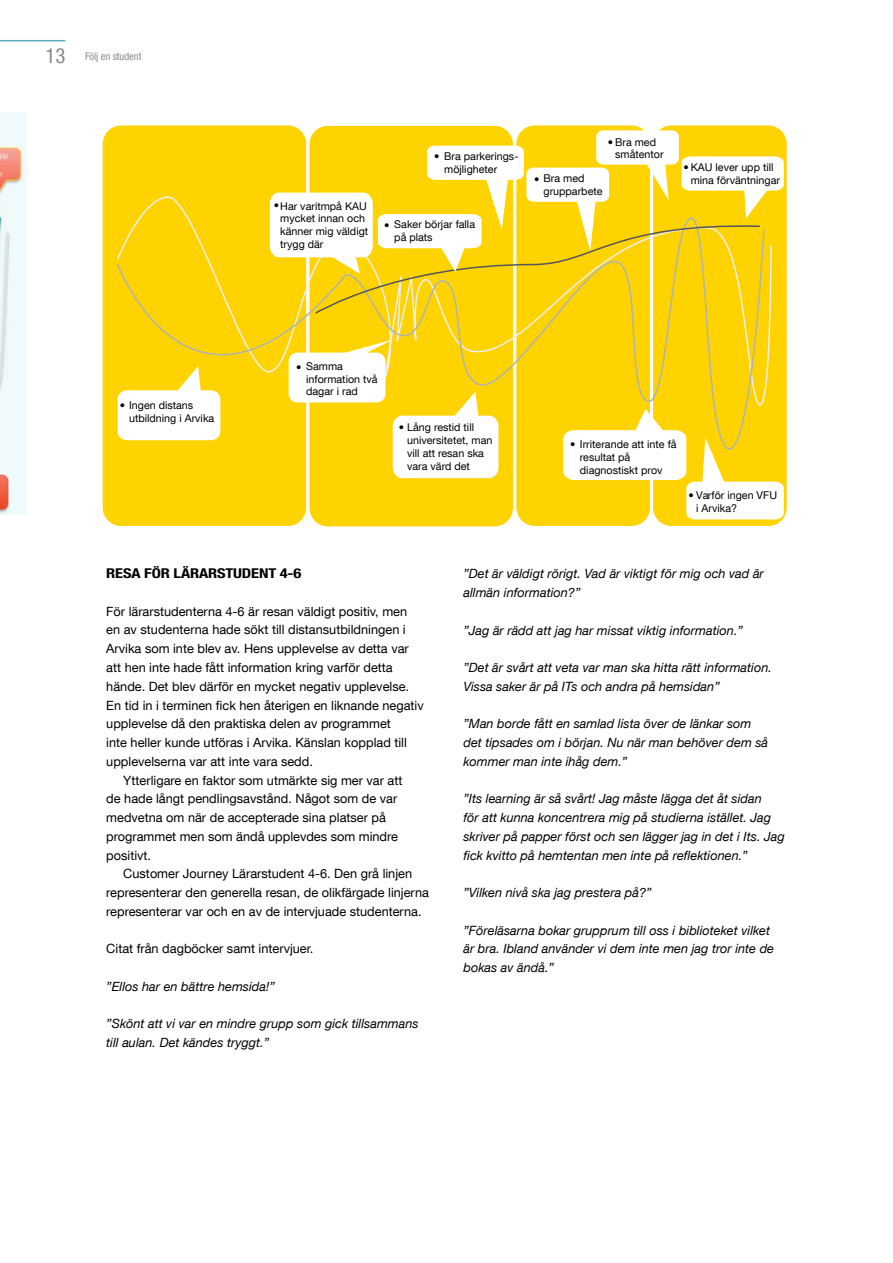
<style>
.page{position:relative;width:893px;height:1263px;background:#fff}
.page>*{position:absolute;margin:0;border:0;box-sizing:border-box;transform-origin:0 0}
.t1{font:700 condensed 13.5px "Helvetica Neue";letter-spacing:-.01em;color:#000;scale:1.22 1}
.t2{font:12.75px "Helvetica Neue LT Com";color:#000}
.t3{font:italic 12.75px/18.8px "Helvetica Neue LT Com";color:#000}
.t4{font:10.65px/12.9px "Helvetica Neue LT Com";color:#000}
.t5{font:condensed 10.5px "Helvetica Neue LT Com";color:#87888a}
.s1{font-size:21px}
</style>
<div class="page">
<img style="left:0;top:113px;width:26px;height:401px">
<div style="left:103px;top:125px;width:203px;height:401px;background:#ffd300;border-radius:18px"></div>
<div style="left:309px;top:126px;width:204px;height:400px;background:#ffd300;border-radius:18px"></div>
<div style="left:516px;top:125px;width:134px;height:401px;background:#ffd300;border-radius:18px"></div>
<div style="left:653px;top:125px;width:134px;height:401px;background:#ffd300;border-radius:18px"></div>
<svg style="left:117px;top:203px;width:648px;height:259px"></svg>
<svg style="left:270px;top:130px;width:514px;height:185px"></svg>
<svg style="left:563px;top:409px;width:221px;height:110px"></svg>
<svg style="left:289px;top:340px;width:209px;height:138px"></svg>
<svg style="left:118px;top:366px;width:102px;height:74px"></svg>
<hr style="left:0;top:40px;width:65px;height:1px;background:#59aeba">
<p class="t5" style="left:45px;top:50px;width:97px"><span class="s1">13</span> Följ en student</p>
<p class="t4" style="left:129px;top:399px;width:87px;text-indent:-9px">• Ingen distans utbildning i Arvika</p>
<p class="t4" style="left:608px;top:135px;width:50px">• Bra med</p>
<p class="t4" style="left:280px;top:199px;width:89px;text-indent:-6px">•Har varitmpå KAU mycket innan och känner mig väldigt trygg där</p>
<p class="t4" style="left:444px;top:150px;width:76px">Bra parkerings-</p>
<p class="t4" style="left:615px;top:148px;width:50px">småtentor</p>
<p class="t4" style="left:444px;top:163px;width:55px">möjligheter</p>
<p class="t4" style="left:691px;top:161px;width:91px;text-indent:-7px">• KAU lever upp till mina förväntningar</p>
<p class="t4" style="left:434px;top:150px;width:7px">•</p>
<p class="t4" style="left:544px;top:172px;width:61px;text-indent:-9px">• Bra med grupparbete</p>
<p class="t4" style="left:394px;top:218px;width:82px;text-indent:-10px">• Saker börjar falla på plats</p>
<p class="t4" style="left:306px;top:359px;width:73px;text-indent:-10px">• Samma information två dagar i rad</p>
<p class="t4" style="left:407px;top:421px;width:87px;text-indent:-8px">• Lång restid till universitetet, man vill att resan ska vara värd det</p>
<p class="t4" style="left:580px;top:437px;width:98px;text-indent:-10px">• Irriterande att inte få resultat på diagnostiskt prov</p>
<p class="t4" style="left:696px;top:488px;width:82px;text-indent:-8px">• Varför ingen VFU i Arvika?</p>
<p class="t1" style="left:106px;top:565px;width:161px">RESA FÖR LÄRARSTUDENT 4-6</p>
<p class="t2" style="left:106px;top:603px;width:302px">För lärarstudenterna 4-6 är resan väldigt positiv, men</p>
<p class="t2" style="left:106px;top:622px;width:301px">en av studenterna hade sökt till distansutbildningen i</p>
<p class="t2" style="left:106px;top:641px;width:304px">Arvika som inte blev av. Hens upplevelse av detta var</p>
<p class="t2" style="left:106px;top:660px;width:288px">att hen inte hade fått information kring varför detta</p>
<p class="t2" style="left:106px;top:678px;width:304px">hände. Det blev därför en mycket negativ upplevelse.</p>
<p class="t2" style="left:106px;top:697px;width:319px">En tid in i terminen fick hen återigen en liknande negativ</p>
<p class="t2" style="left:106px;top:716px;width:286px">upplevelse då den praktiska delen av programmet</p>
<p class="t2" style="left:106px;top:735px;width:302px">inte heller kunde utföras i Arvika. Känslan kopplad till</p>
<p class="t2" style="left:106px;top:753px;width:208px">upplevelserna var att inte vara sedd.</p>
<p class="t2" style="left:123px;top:772px;width:281px">Ytterligare en faktor som utmärkte sig mer var att</p>
<p class="t2" style="left:106px;top:791px;width:292px">de hade långt pendlingsavstånd. Något som de var</p>
<p class="t2" style="left:106px;top:810px;width:281px">medvetna om när de accepterade sina platser på</p>
<p class="t2" style="left:106px;top:828px;width:293px">programmet men som ändå upplevdes som mindre</p>
<p class="t2" style="left:106px;top:847px;width:46px">positivt.</p>
<p class="t2" style="left:123px;top:866px;width:290px">Customer Journey Lärarstudent 4-6. Den grå linjen</p>
<p class="t2" style="left:106px;top:885px;width:324px">representerar den generella resan, de olikfärgade linjerna</p>
<p class="t2" style="left:106px;top:903px;width:317px">representerar var och en av de intervjuade studenterna.</p>
<p class="t2" style="left:106px;top:941px;width:209px">Citat från dagböcker samt intervjuer.</p>
<p class="t3" style="left:106px;top:977px;width:170px">”Ellos har en bättre hemsida!”</p>
<p class="t3" style="left:106px;top:1014px;width:314px">”Skönt att vi var en mindre grupp som gick tillsammans till aulan. Det kändes tryggt.”</p>
<p class="t3" style="left:463px;top:564px;width:302px">”Det är väldigt rörigt. Vad är viktigt för mig och vad är allmän information?”</p>
<p class="t3" style="left:463px;top:620px;width:281px">”Jag är rädd att jag har missat viktig information.”</p>
<p class="t3" style="left:463px;top:658px;width:310px">”Det är svårt att veta var man ska hitta rätt information.<br>Vissa saker är på ITs och andra på hemsidan”</p>
<p class="t3" style="left:463px;top:714px;width:306px">”Man borde fått en samlad lista över de länkar som det tipsades om i början. Nu när man behöver dem så kommer man inte ihåg dem.”</p>
<p class="t3" style="left:463px;top:789px;width:323px">”Its learning är så svårt! Jag måste lägga det åt sidan<br>för att kunna koncentrera mig på studierna istället. Jag skriver på papper först och sen lägger jag in det i Its. Jag fick kvitto på hemtentan men inte på reflektionen.”</p>
<p class="t3" style="left:463px;top:883px;width:190px">”Vilken nivå ska jag prestera på?”</p>
<p class="t3" style="left:463px;top:920px;width:312px">”Föreläsarna bokar grupprum till oss i biblioteket vilket är bra. Ibland använder vi dem inte men jag tror inte de bokas av ändå.”</p>
</div>
